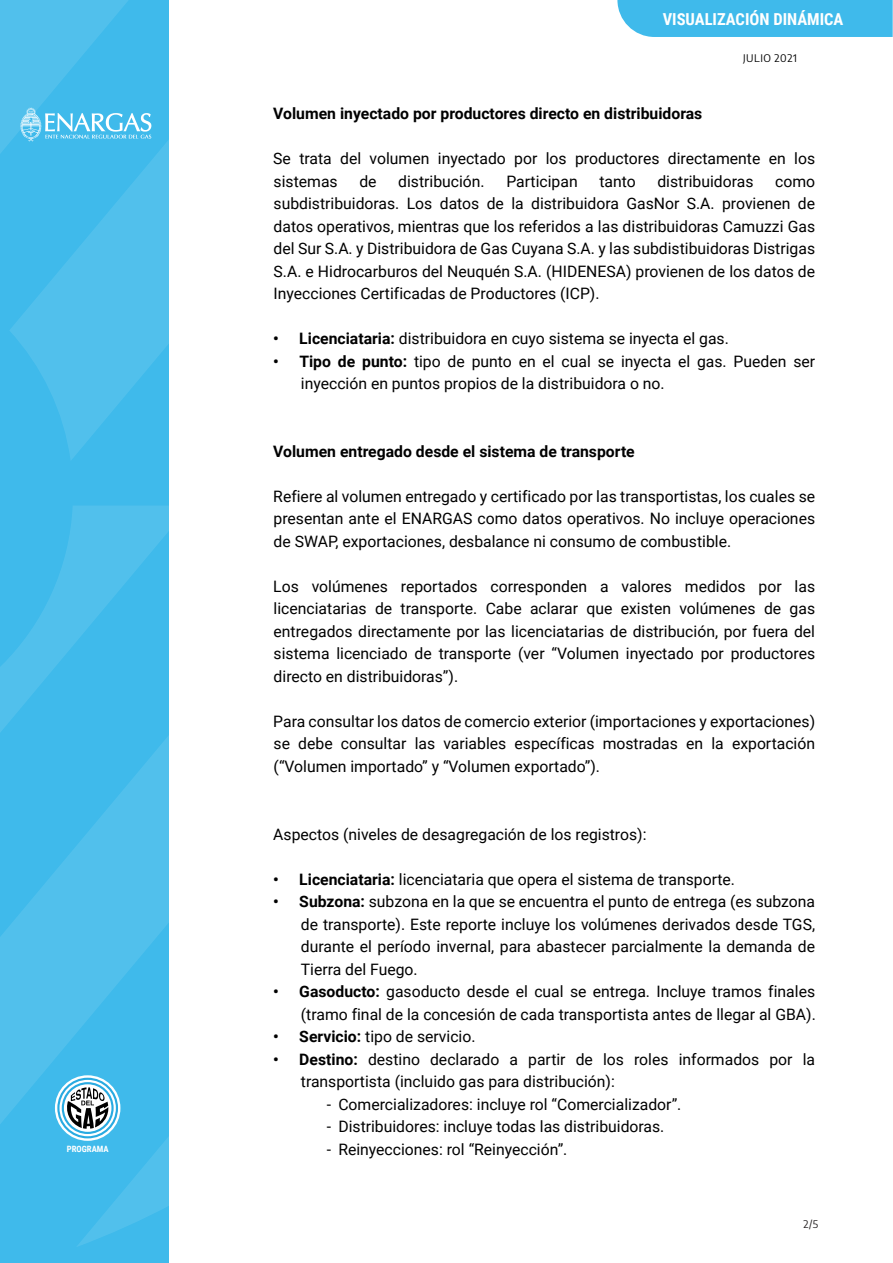
<style>
.page{position:relative;width:893px;height:1263px;background:#fff}
.page>*{position:absolute;margin:0;border:0;box-sizing:border-box;transform-origin:0 0}
.t1{font:700 16.5px "Roboto Condensed";color:#fff}
.t2{font:15.75px/22.5px "Roboto";color:#000;text-align:justify}
.t3{font:700 15.75px "Roboto";color:#000}
.t4{font:10.5px "Encode Sans";letter-spacing:.05em;color:#000}
.t5{font:10.5px "Encode Sans";color:#231f20}
.t6{font:700 8.7px "Roboto Condensed";color:#fff}
.s1{font-weight:700}
</style>
<div class="page">
<svg style="left:0;top:265px;width:169px;height:998px;background:#45bceb"></svg>
<svg style="left:76px;top:618px;width:93px;height:629px;background:#45bceb"></svg>
<svg style="left:9px;top:28px;width:160px;height:433px;background:#49bdeb"></svg>
<svg style="left:0;top:1px;width:168px;height:264px;background:#49bdeb"></svg>
<svg style="left:55px;top:1075px;width:65px;height:66px"></svg>
<div style="left:62px;top:1082px;width:52px;height:52px;border:2px solid #29aae1;border-radius:50%"></div>
<div style="left:57px;top:1078px;width:61px;height:60px;border:2px solid #29aae1;border-radius:50%"></div>
<svg style="left:66px;top:1087px;width:43px;height:42px"></svg>
<div style="left:617px;top:0;width:276px;height:37px;background:#3fbaeb"></div>
<p class="t6" style="left:67px;top:1142px;width:43px">PROGRAMA</p>
<p class="t1" style="left:663px;top:7px;width:182px">VISUALIZACIÓN DINÁMICA</p>
<p class="t4" style="left:743px;top:50px;width:55px">JULIO 2021</p>
<p class="t3" style="left:273px;top:103px;width:431px">Volumen inyectado por productores directo en distribuidoras</p>
<p class="t2" style="left:273px;top:147px;width:543px">Se trata del volumen inyectado por los productores directamente en los sistemas</p>
<p class="t2" style="left:359px;top:169px;width:19px">de</p>
<p class="t2" style="left:398px;top:169px;width:88px">distribución.</p>
<p class="t2" style="left:506px;top:169px;width:73px">Participan</p>
<p class="t2" style="left:599px;top:169px;width:38px">tanto</p>
<p class="t2" style="left:657px;top:169px;width:98px">distribuidoras</p>
<p class="t2" style="left:274px;top:169px;width:543px;text-indent:501px">como subdistribuidoras. Los datos de la distribuidora GasNor S.A. provienen de datos operativos, mientras que los referidos a las distribuidoras Camuzzi Gas del Sur S.A. y Distribuidora de Gas Cuyana S.A. y las subdistibuidoras Distrigas S.A. e Hidrocarburos del Neuquén S.A. (HIDENESA) provienen de los datos de Inyecciones Certificadas de Productores (ICP).</p>
<p class="t2" style="left:273px;top:327px;width:457px"><span class="s1">• Licenciataria:</span> distribuidora en cuyo sistema se inyecta el gas.</p>
<p class="t2" style="left:301px;top:349px;width:516px;text-indent:-28px"><span class="s1">• Tipo de punto:</span> tipo de punto en el cual se inyecta el gas. Pueden ser inyección en puntos propios de la distribuidora o no.</p>
<p class="t3" style="left:273px;top:440px;width:363px">Volumen entregado desde el sistema de transporte</p>
<p class="t2" style="left:273px;top:484px;width:543px">Refiere al volumen entregado y certificado por las transportistas, los cuales se presentan ante el ENARGAS como datos operativos. No incluye operaciones de SWAP, exportaciones, desbalance ni consumo de combustible.</p>
<p class="t2" style="left:273px;top:574px;width:543px">Los volúmenes reportados corresponden a valores medidos por las licenciatarias de transporte. Cabe aclarar que existen volúmenes de gas entregados directamente por las licenciatarias de distribución, por fuera del sistema licenciado de transporte (ver “Volumen inyectado por productores directo en distribuidoras”).</p>
<p class="t2" style="left:273px;top:709px;width:543px">Para consultar los datos de comercio exterior (importaciones y exportaciones) se debe consultar las variables específicas mostradas en la exportación (“Volumen importado” y “Volumen exportado”).</p>
<p class="t2" style="left:273px;top:822px;width:375px">Aspectos (niveles de desagregación de los registros):</p>
<p class="t2" style="left:273px;top:867px;width:463px"><span class="s1">• Licenciataria:</span> licenciataria que opera el sistema de transporte.</p>
<p class="t2" style="left:301px;top:889px;width:516px;text-indent:-28px"><span class="s1">• Subzona:</span> subzona en la que se encuentra el punto de entrega (es subzona de transporte). Este reporte incluye los volúmenes derivados desde TGS, durante el período invernal, para abastecer parcialmente la demanda de Tierra del Fuego.</p>
<p class="t2" style="left:273px;top:979px;width:544px;text-align:right"><span class="s1">• Gasoducto:</span> gasoducto desde el cual se entrega. Incluye tramos finales (tramo final de la concesión de cada transportista antes de llegar al GBA).</p>
<p class="t2" style="left:273px;top:1025px;width:204px"><span class="s1">• Servicio:</span> tipo de servicio.</p>
<p class="t2" style="left:301px;top:1047px;width:516px;text-indent:-28px"><span class="s1">• Destino:</span> destino declarado a partir de los roles informados por la transportista (incluido gas para distribución):</p>
<p class="t2" style="left:327px;top:1092px;width:356px">- Comercializadores: incluye rol “Comercializador”.</p>
<p class="t2" style="left:327px;top:1115px;width:339px">- Distribuidores: incluye todas las distribuidoras.</p>
<p class="t2" style="left:327px;top:1137px;width:242px">- Reinyecciones: rol “Reinyección”.</p>
<p class="t5" style="left:803px;top:1217px;width:16px">2/5</p>
</div>
